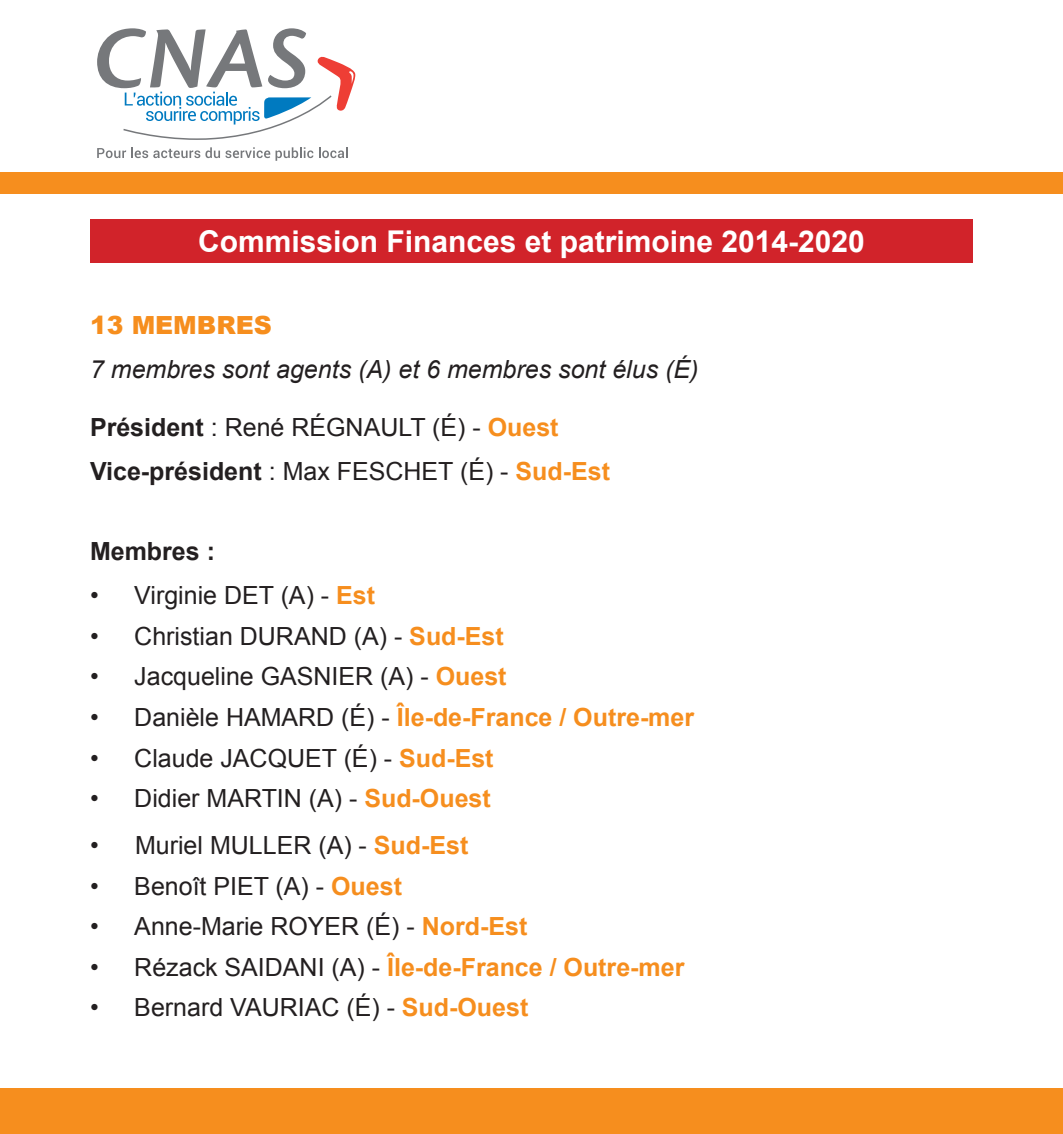
<style>
.page{position:relative;width:1063px;height:1134px;background:#fff}
.page>*{position:absolute;margin:0;border:0;box-sizing:border-box;transform-origin:0 0}
.t1{font:700 30px "Arial";color:#fff}
.t2{font:25px/44.2px "Arial";color:#231f20}
.t3{font:700 25px "Arial";color:#f68e1e}
.t4{font:italic 25px "Arial";color:#231f20}
.t5{font:900 25px "Arial";color:#f68e1e}
.t6{font:700 25px "Arial";color:#231f20}
.s1{font-weight:700}
.s2{font-weight:700;color:#f68e1e}
.s3{font-weight:400;color:#231f20}
</style>
<div class="page">
<div style="left:90px;top:220px;width:883px;height:43px;background:#d1232a"></div>
<div style="left:0;top:172px;width:1063px;height:21px;background:#f68e1e"></div>
<div style="left:0;top:1088px;width:1063px;height:46px;background:#f68e1e"></div>
<svg style="left:97px;top:28px;width:259px;height:112px"></svg>
<svg style="left:97px;top:147px;width:173px;height:11px"></svg>
<svg style="left:276px;top:147px;width:37px;height:14px"></svg>
<svg style="left:319px;top:147px;width:29px;height:11px"></svg>
<p class="t1" style="left:198px;top:222px;width:668px">Commission Finances et patrimoine 2014-2020</p>
<p class="t5" style="left:90px;top:306px;width:183px">13 MEMBRES</p>
<p class="t4" style="left:90px;top:353px;width:610px">7 membres sont agents (A) et 6 membres sont élus (É)</p>
<p class="t2" style="left:90px;top:405px;width:521px"><span class="s1">Président</span> : René RÉGNAULT (É) - <span class="s2">Ouest<br></span><span class="s1">Vice-président</span> : Max FESCHET (É) - <span class="s2">Sud-Est</span></p>
<p class="t6" style="left:90px;top:534px;width:127px">Membres :</p>
<p class="t2" style="left:90px;top:573px;width:287px">• Virginie DET (A) - <span class="s2">Est</span></p>
<p class="t2" style="left:90px;top:614px;width:415px">• Christian DURAND (A) - <span class="s2">Sud-Est</span></p>
<p class="t2" style="left:90px;top:655px;width:418px">• Jacqueline GASNIER (A) - <span class="s2">Ouest</span></p>
<p class="t3" style="left:90px;top:700px;width:606px"><span class="s3">• Danièle HAMARD (É) -</span> Île-de-France / Outre-mer</p>
<p class="t2" style="left:90px;top:736px;width:405px">• Claude JACQUET (É) - <span class="s2">Sud-Est</span></p>
<p class="t2" style="left:90px;top:777px;width:402px">• Didier MARTIN (A) - <span class="s2">Sud-Ouest</span></p>
<p class="t2" style="left:90px;top:823px;width:380px">• Muriel MULLER (A) - <span class="s2">Sud-Est</span></p>
<p class="t2" style="left:90px;top:864px;width:313px">• Benoît PIET (A) - <span class="s2">Ouest</span></p>
<p class="t2" style="left:90px;top:904px;width:439px">• Anne-Marie ROYER (É) - <span class="s2">Nord-Est</span></p>
<p class="t3" style="left:90px;top:950px;width:596px"><span class="s3">• Rézack SAIDANI (A) -</span> Île-de-France / Outre-mer</p>
<p class="t2" style="left:90px;top:986px;width:440px">• Bernard VAURIAC (É) - <span class="s2">Sud-Ouest</span></p>
</div>
